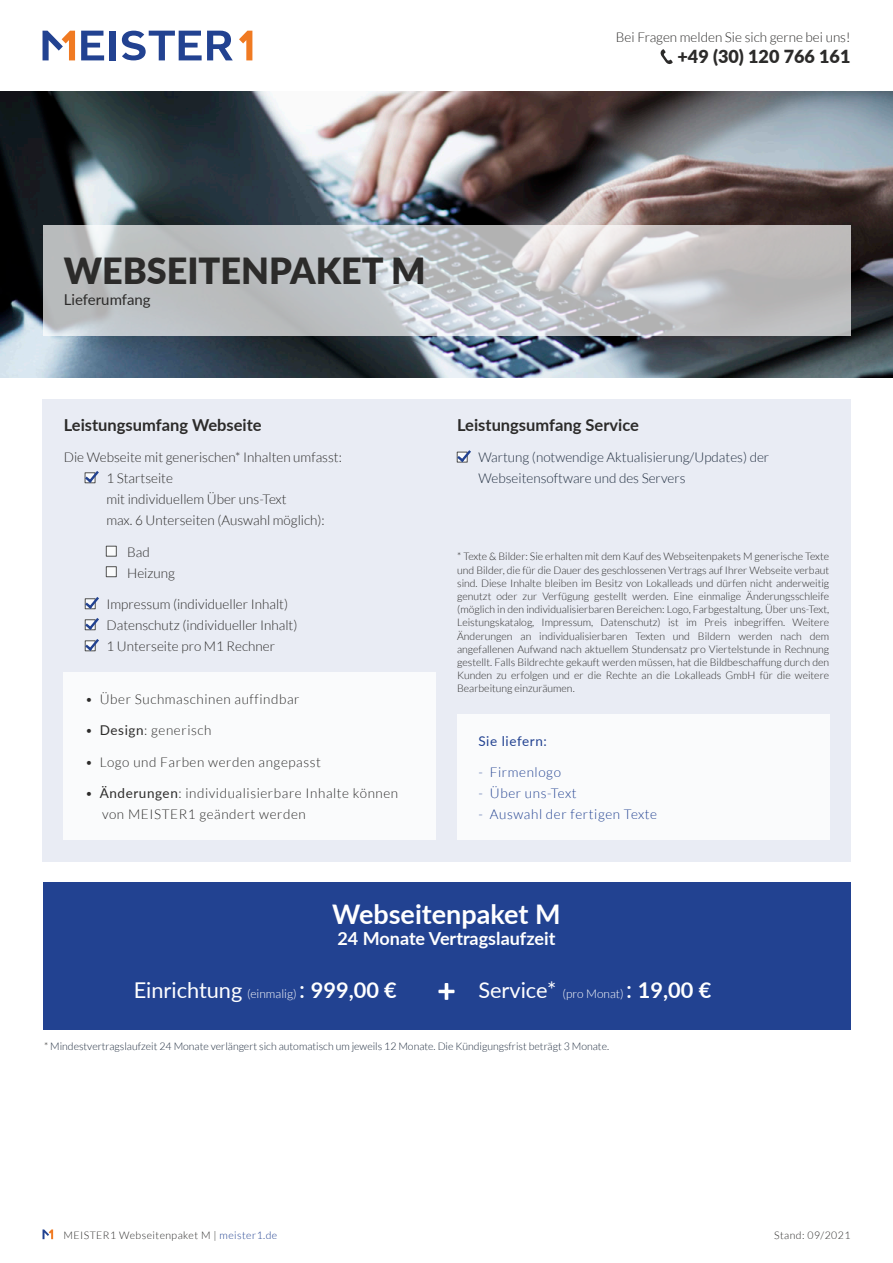
<style>
.page{position:relative;width:893px;height:1263px;background:#fff}
.page>*{position:absolute;margin:0;border:0;box-sizing:border-box;transform-origin:0 0}
.t1{font:900 36px "Lato";color:#2c2b2a}
.t2{font:700 27px "Lato";color:#fff}
.t3{font:21.75px "Lato";color:#fff}
.t4{font:700 18px "Lato";color:#fff}
.t5{font:900 18px "Lato";color:#2c2b2a}
.t6{font:700 16.5px "Lato";color:#2c2b2a}
.t7{font:15px "Lato";color:#2c2b2a}
.t8{font:300 13.5px/21px "Lato";color:#2c2b2a}
.t9{font:300 13.5px/21px "Lato";letter-spacing:.045em;color:#2c2b2a}
.t10{font:300 13.5px/21px "Lato";color:#212e40}
.t11{font:300 13.5px "Lato";letter-spacing:.045em;color:#224291}
.t12{font:13.5px "Lato";letter-spacing:.045em;color:#224291}
.t13{font:300 12px "Lato";color:#fff}
.t14{font:300 10.5px/13.2px "Lato";color:#2c2b2a;text-align:justify}
.t15{font:300 10.5px "Lato";color:#212e40}
.t16{font:300 10.5px "Lato";letter-spacing:.045em;color:#2c2b2a}
.s1{font-weight:400}
.s2{font-weight:300;font-size:12px}
.s3{font-size:24px}
.s4{font-weight:700}
.s5{font-weight:400;font-size:21.75px}
.s6{font-weight:400;font-size:24px}
.s7{font-weight:700;font-size:21.75px}
.s8{color:#2c2b2a}
.s9{color:#224291}
</style>
<div class="page">
<svg style="left:43px;top:1229px;width:10px;height:10px"></svg>
<img style="left:0;top:91px;width:893px;height:287px">
<div style="left:43px;top:226px;width:807px;height:110px;background:#fff;opacity:.7"></div>
<svg style="left:81px;top:31px;width:23px;height:29px"></svg>
<div style="left:110px;top:31px;width:6px;height:29px;background:#224291"></div>
<svg style="left:122px;top:31px;width:111px;height:29px"></svg>
<svg style="left:43px;top:31px;width:32px;height:29px"></svg>
<svg style="left:239px;top:31px;width:13px;height:29px"></svg>
<svg style="left:660px;top:49px;width:13px;height:15px"></svg>
<div style="left:43px;top:882px;width:807px;height:147px;background:#224291"></div>
<svg style="left:438px;top:983px;width:17px;height:17px"></svg>
<div style="left:106px;top:566px;width:11px;height:11px;background:#fff;opacity:.8"></div>
<svg style="left:85px;top:471px;width:14px;height:12px"></svg>
<svg style="left:85px;top:597px;width:14px;height:12px"></svg>
<svg style="left:85px;top:618px;width:14px;height:12px"></svg>
<svg style="left:85px;top:639px;width:14px;height:12px"></svg>
<svg style="left:457px;top:450px;width:14px;height:12px"></svg>
<h1 class="t1" style="left:64px;top:255px;width:363px">WEBSEITENPAKET M</h1>
<h3 class="t7" style="left:64px;top:292px;width:88px">Lieferumfang</h3>
<p class="t8" style="left:616px;top:27px;width:236px">Bei Fragen melden Sie sich gerne bei uns!</p>
<h3 class="t5" style="left:677px;top:49px;width:174px">+49 (30) 120 766 161</h3>
<h3 class="t6" style="left:64px;top:417px;width:199px">Leistungsumfang Webseite</h3>
<h3 class="t6" style="left:457px;top:417px;width:183px">Leistungsumfang Service</h3>
<p class="t8" style="left:64px;top:447px;width:280px">Die Webseite mit generischen* Inhalten umfasst:</p>
<p class="t8" style="left:106px;top:468px;width:68px">1 Startseite</p>
<p class="t8" style="left:106px;top:489px;width:220px">mit individuellem Über uns-Text<br>max. 6 Unterseiten (Auswahl möglich):</p>
<p class="t8" style="left:127px;top:542px;width:24px">Bad</p>
<p class="t8" style="left:127px;top:563px;width:49px">Heizung</p>
<p class="t8" style="left:106px;top:594px;width:192px">Impressum (individueller Inhalt)<br>Datenschutz (individueller Inhalt)<br>1 Unterseite pro M1 Rechner</p>
<p class="t9" style="left:85px;top:689px;width:216px">• Über Suchmaschinen auffindbar</p>
<p class="t9" style="left:85px;top:720px;width:128px">• <span class="s1">Design</span>: generisch</p>
<p class="t9" style="left:85px;top:752px;width:238px">• Logo und Farben werden angepasst</p>
<p class="t9" style="left:102px;top:783px;width:298px;text-indent:-17px">• <span class="s1">Änderungen</span>: individualisierbare Inhalte können von MEISTER1 geändert werden</p>
<p class="t10" style="left:478px;top:447px;width:292px">Wartung (notwendige Aktualisierung/Updates) der<br>Webseitensoftware und des Servers</p>
<p class="t14" style="left:457px;top:551px;width:373px">* Texte &amp; Bilder: Sie erhalten mit dem Kauf des Webseitenpakets M generische Texte und Bilder, die für die Dauer des geschlossenen Vertrags auf Ihrer Webseite verbaut sind. Diese Inhalte bleiben im Besitz von Lokalleads und dürfen nicht anderweitig genutzt oder zur Verfügung gestellt werden. Eine einmalige Änderungsschleife (möglich in den individualisierbaren Bereichen: Logo, Farbgestaltung, Über uns-Text, Leistungskatalog, Impressum, Datenschutz) ist im Preis inbegriffen. Weitere Änderungen an individualisierbaren Texten und Bildern werden nach dem angefallenen Aufwand nach aktuellem Stundensatz pro Viertelstunde in Rechnung gestellt. Falls Bildrechte gekauft werden müssen, hat die Bildbeschaffung durch den Kunden zu erfolgen und er die Rechte an die Lokalleads GmbH für die weitere Bearbeitung einzuräumen.</p>
<p class="t12" style="left:478px;top:735px;width:70px">Sie liefern:</p>
<p class="t11" style="left:478px;top:766px;width:84px">- Firmenlogo</p>
<p class="t11" style="left:478px;top:787px;width:100px">- Über uns-Text</p>
<p class="t11" style="left:478px;top:808px;width:180px">- Auswahl der fertigen Texte</p>
<h2 class="t2" style="left:332px;top:902px;width:230px">Webseitenpaket M</h2>
<h3 class="t4" style="left:337px;top:931px;width:219px">24 Monate Vertragslaufzeit</h3>
<h3 class="t3" style="left:134px;top:980px;width:265px">Einrichtung <span class="s2">(einmalig)</span> <span class="s3">:</span> <span class="s4">999,00 €</span></h3>
<p class="t13" style="left:478px;top:988px;width:234px"><span class="s5">Service*</span> (pro Monat) <span class="s6">:</span> <span class="s7">19,00 €</span></p>
<p class="t15" style="left:44px;top:1042px;width:567px"><span class="s8">*</span> Mindestvertragslaufzeit 24 Monate verlängert sich automatisch um jeweils 12 Monate. Die Kündigungsfrist beträgt 3 Monate.</p>
<p class="t16" style="left:64px;top:1231px;width:215px">MEISTER1 Webseitenpaket M | <span class="s9">meister1.de</span></p>
<p class="t16" style="left:774px;top:1231px;width:78px">Stand: 09/2021</p>
</div>
